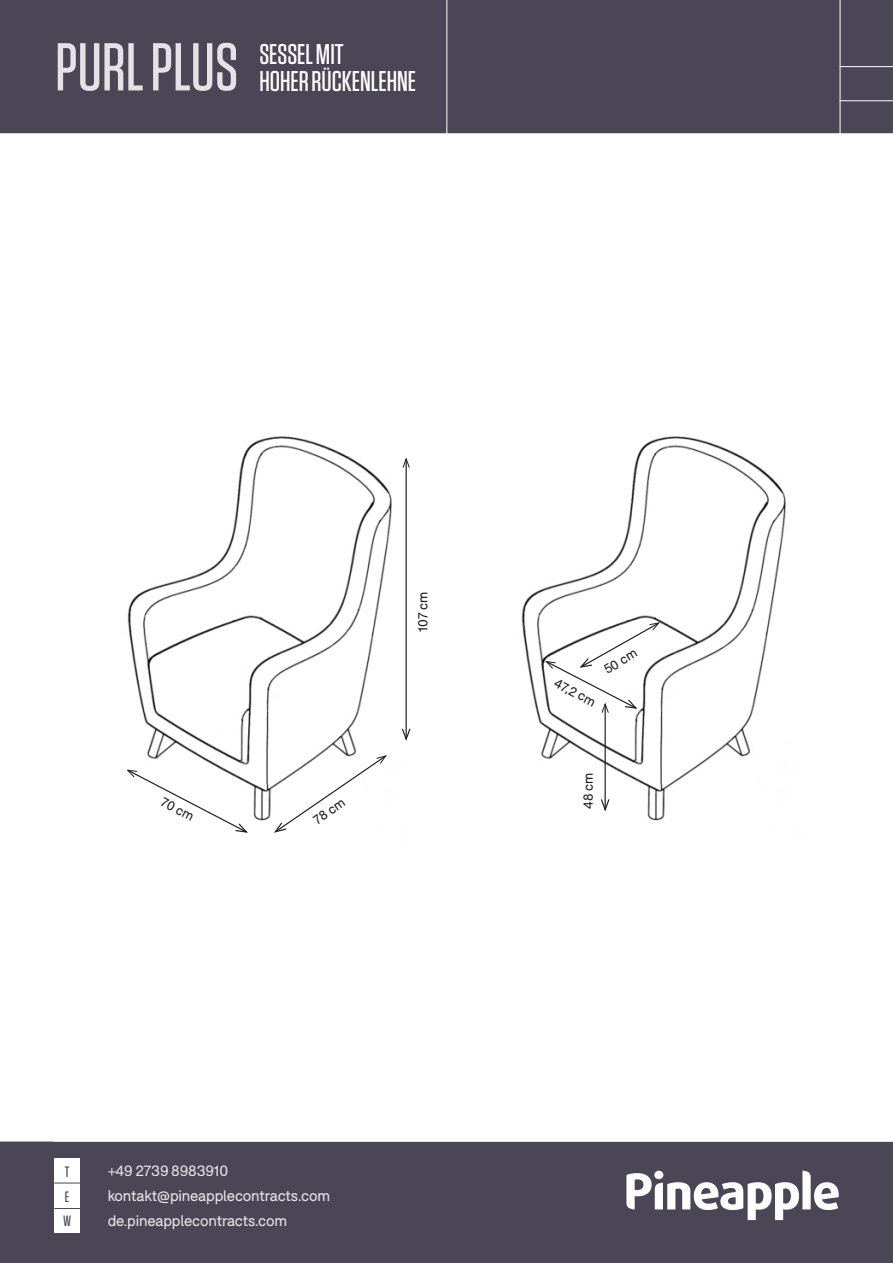
<style>
.page{position:relative;width:893px;height:1263px;background:#fff}
.page>*{position:absolute;margin:0;border:0;box-sizing:border-box;transform-origin:0 0}
.t1{font:500 67.5px "Tungsten";color:#fff}
.body_1_BLACK{font:500 28.5px "Tungsten";color:#fff}
.t2{font:15px "F37 Bolton";letter-spacing:-.01em;color:#fff}
.t3{font:500 15px "Tungsten";color:#4b4656}
.t4{font:13.2px "F37 Bolton";letter-spacing:-.01em;color:#231f20}
</style>
<div class="page">
<div style="left:1px;top:1px;width:891px;height:131px;background:#4b4656"></div>
<div style="left:0;top:0;width:893px;height:133px;border:2px solid #4b4656"></div>
<div style="left:0;top:1142px;width:893px;height:121px;background:#4b4656"></div>
<svg style="left:626px;top:1170px;width:213px;height:50px"></svg>
<div style="left:654px;top:1171px;width:9px;height:8px;background:#fff;border-radius:50%"></div>
<div style="left:54px;top:1158px;width:26px;height:25px;background:#fff"></div>
<div style="left:54px;top:1183px;width:26px;height:25px;background:#fff"></div>
<svg style="left:54px;top:1183px;width:26px;height:1px"></svg>
<hr style="left:840px;top:0;width:1px;height:135px;background:#fff">
<hr style="left:840px;top:66px;width:53px;height:1px;background:#fff">
<hr style="left:840px;top:100px;width:53px;height:1px;background:#fff">
<hr style="left:446px;top:0;width:1px;height:134px;background:#fff">
<div style="left:54px;top:1208px;width:26px;height:25px;background:#fff"></div>
<svg style="left:54px;top:1208px;width:26px;height:1px"></svg>
<img style="left:127px;top:436px;width:279px;height:385px">
<svg style="left:126px;top:769px;width:124px;height:64px"></svg>
<svg style="left:273px;top:754px;width:114px;height:79px"></svg>
<hr style="left:406px;top:459px;width:1px;height:280px;background:#231f20">
<svg style="left:402px;top:457px;width:8px;height:11px"></svg>
<svg style="left:401px;top:727px;width:10px;height:16px"></svg>
<img style="left:521px;top:436px;width:265px;height:385px">
<hr style="left:605px;top:704px;width:1px;height:106px;background:#231f20">
<svg style="left:545px;top:621px;width:115px;height:92px"></svg>
<svg style="left:600px;top:798px;width:10px;height:15px"></svg>
<h1 class="t1" style="left:55px;top:32px;width:185px">PURL PLUS</h1>
<p class="body_1_BLACK" style="left:259px;top:39px;width:86px">SESSEL MIT</p>
<p class="body_1_BLACK" style="left:259px;top:66px;width:158px">HOHER RÜCKENLEHNE</p>
<p class="t4" style="left:165px;top:794px;width:37px;rotate:27deg">70 cm</p>
<p class="t4" style="left:310px;top:815px;width:37px;rotate:-35deg">78 cm</p>
<p class="t4" style="left:415px;top:631px;width:42px;rotate:-90deg">107 cm</p>
<p class="t4" style="left:601px;top:664px;width:38px;rotate:-31deg">50 cm</p>
<p class="t4" style="left:559px;top:675px;width:46px;rotate:27deg">47,2 cm</p>
<p class="t4" style="left:580px;top:809px;width:38px;rotate:-90deg">48 cm</p>
<p class="t3" style="left:65px;top:1163px;width:6px">T</p>
<p class="t2" style="left:107px;top:1161px;width:122px">+49 2739 8983910</p>
<p class="t3" style="left:65px;top:1188px;width:6px">E</p>
<p class="t2" style="left:107px;top:1187px;width:224px">kontakt@pineapplecontracts.com</p>
<p class="t3" style="left:63px;top:1213px;width:10px">W</p>
<p class="t2" style="left:107px;top:1212px;width:181px">de.pineapplecontracts.com</p>
</div>
